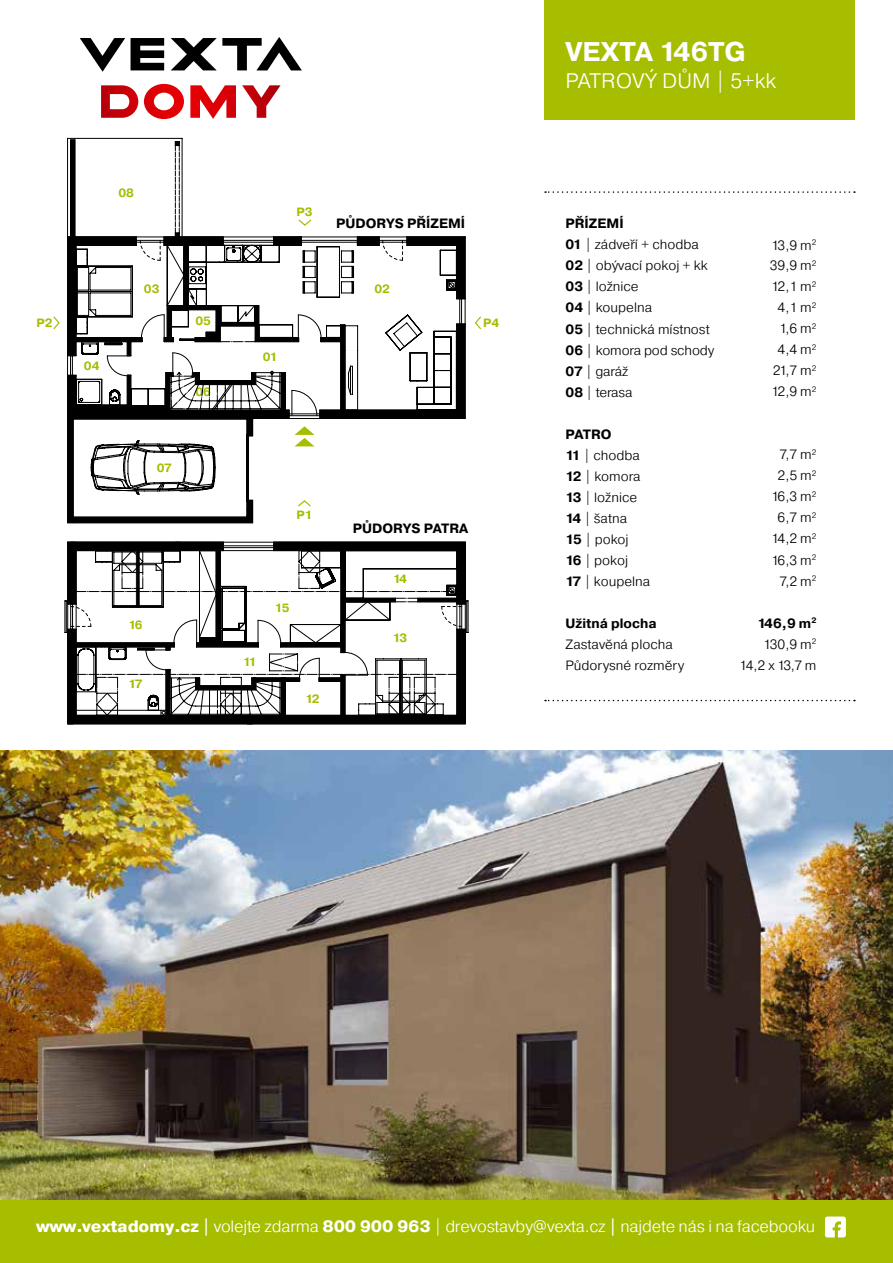
<style>
.page{position:relative;width:893px;height:1263px;background:#fff}
.page>*{position:absolute;margin:0;border:0;box-sizing:border-box;transform-origin:0 0}
.t1{font:700 27px "Pragmatica";color:#fff}
.t2{font:300 21px "Pragmatica";color:#fff}
.t3{font:300 16.5px "Pragmatica";letter-spacing:-.01em;color:#fff}
.t4{font:300 13.5px/21px "Pragmatica";color:#000}
.t5{font:700 13.5px "Pragmatica";color:#000}
.t6{font:700 12px "Pragmatica";color:#a6bd00}
.s1{font-weight:700}
.s2{font-weight:800}
</style>
<div class="page">
<div style="left:0;top:1199px;width:893px;height:64px;background:#a6bd00"></div>
<svg style="left:825px;top:1216px;width:21px;height:21px"></svg>
<svg style="left:190px;top:85px;width:46px;height:34px"></svg>
<svg style="left:144px;top:84px;width:40px;height:35px"></svg>
<svg style="left:101px;top:85px;width:37px;height:33px"></svg>
<svg style="left:242px;top:85px;width:39px;height:33px"></svg>
<svg style="left:131px;top:38px;width:33px;height:32px"></svg>
<svg style="left:80px;top:38px;width:45px;height:34px"></svg>
<svg style="left:171px;top:37px;width:131px;height:33px"></svg>
<div style="left:544px;top:0;width:311px;height:119px;background:#a6bd00"></div>
<svg style="left:545px;top:191px;width:310px;height:2px"></svg>
<svg style="left:545px;top:700px;width:310px;height:1px"></svg>
<svg style="left:67px;top:542px;width:399px;height:182px"></svg>
<img style="left:0;top:750px;width:893px;height:449px">
<svg style="left:474px;top:316px;width:7px;height:14px"></svg>
<svg style="left:53px;top:316px;width:7px;height:14px"></svg>
<hr style="left:67px;top:138px;width:1px;height:99px;background:#000">
<hr style="left:68px;top:138px;width:114px;height:1px;background:#000">
<hr style="left:182px;top:138px;width:1px;height:99px;background:#000">
<svg style="left:67px;top:140px;width:399px;height:383px"></svg>
<p class="t6" style="left:118px;top:185px;width:17px">08</p>
<p class="t6" style="left:144px;top:281px;width:17px">03</p>
<p class="t6" style="left:296px;top:205px;width:18px">P3</p>
<p class="t5" style="left:336px;top:215px;width:131px">PŮDORYS PŘÍZEMÍ</p>
<p class="t6" style="left:374px;top:281px;width:17px">02</p>
<p class="t6" style="left:195px;top:314px;width:17px">05</p>
<p class="t6" style="left:36px;top:315px;width:18px">P2</p>
<p class="t6" style="left:483px;top:315px;width:18px">P4</p>
<p class="t6" style="left:84px;top:358px;width:17px">04</p>
<p class="t6" style="left:195px;top:385px;width:17px">06</p>
<p class="t6" style="left:157px;top:460px;width:17px">07</p>
<p class="t6" style="left:128px;top:617px;width:16px">16</p>
<p class="t6" style="left:129px;top:676px;width:15px">17</p>
<p class="t6" style="left:263px;top:349px;width:16px">01</p>
<p class="t6" style="left:296px;top:507px;width:18px">P1</p>
<p class="t6" style="left:243px;top:654px;width:15px">11</p>
<p class="t6" style="left:275px;top:600px;width:16px">15</p>
<p class="t6" style="left:305px;top:691px;width:16px">12</p>
<p class="t5" style="left:353px;top:519px;width:117px">PŮDORYS PATRA</p>
<p class="t6" style="left:393px;top:572px;width:15px">14</p>
<p class="t6" style="left:393px;top:630px;width:16px">13</p>
<h1 class="t1" style="left:566px;top:35px;width:182px">VEXTA 146TG</h1>
<h2 class="t2" style="left:566px;top:68px;width:212px">PATROVÝ DŮM | 5+kk</h2>
<p class="t4" style="left:566px;top:213px;width:150px"><span class="s1">PŘÍZEMÍ<br>01</span> | zádveří + chodba<br><span class="s1">02</span> | obývací pokoj + kk<br><span class="s1">03</span> | ložnice<br><span class="s1">04</span> | koupelna<br><span class="s1">05</span> | technická místnost<br><span class="s1">06</span> | komora pod schody<br><span class="s1">07</span> | garáž<br><span class="s1">08</span> | terasa</p>
<p class="t4" style="left:566px;top:423px;width:86px"><span class="s1">PATRO<br>11</span> | chodba<br><span class="s1">12</span> | komora<br><span class="s1">13</span> | ložnice<br><span class="s1">14</span> | šatna<br><span class="s1">15</span> | pokoj<br><span class="s1">16</span> | pokoj<br><span class="s1">17</span> | koupelna</p>
<p class="t5" style="left:566px;top:614px;width:93px">Užitná plocha</p>
<p class="t4" style="left:566px;top:633px;width:120px">Zastavěná plocha<br>Půdorysné rozměry</p>
<p class="t4" style="left:770px;top:234px;width:48px;text-align:right">13,9 m<sup>2<br></sup>39,9 m<sup>2<br></sup>12,1 m<sup>2<br></sup>4,1 m<sup>2<br></sup>1,6 m<sup>2<br></sup>4,4 m<sup>2<br></sup>21,7 m<sup>2<br></sup>12,9 m<sup>2</sup></p>
<p class="t4" style="left:771px;top:444px;width:47px;text-align:right">7,7 m<sup>2<br></sup>2,5 m<sup>2<br></sup>16,3 m<sup>2<br></sup>6,7 m<sup>2<br></sup>14,2 m<sup>2<br></sup>16,3 m<sup>2<br></sup>7,2 m<sup>2</sup></p>
<p class="t4" style="left:739px;top:612px;width:79px;text-align:right"><span class="s1">146,9 m</span><sup>2<br></sup>130,9 m<sup>2<br></sup>14,2 x 13,7 m</p>
<p class="t3" style="left:36px;top:1216px;width:781px"><span class="s2">www.vextadomy.cz |</span> volejte zdarma <span class="s2">800 900 963</span> | drevostavby@vexta.cz <span class="s2">|</span> najdete nás i na facebooku</p>
</div>
